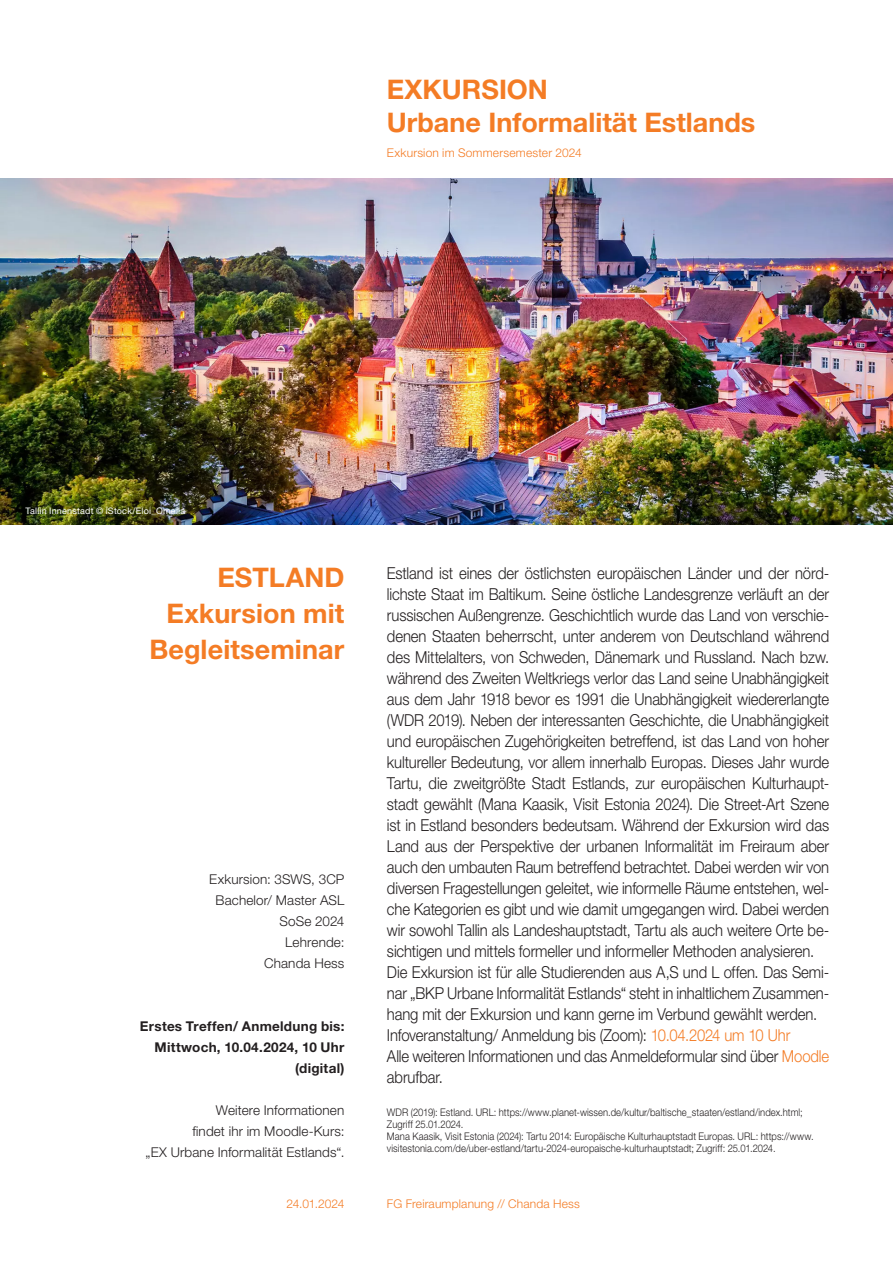
<style>
.page{position:relative;width:893px;height:1263px;background:#fff}
.page>*{position:absolute;margin:0;border:0;box-sizing:border-box;transform-origin:0 0}
.Untertitel{font:700 27px/32.4px "Helvetica Neue LT Std";color:#f47c25}
.Fließtext{font:300 16.5px/21px "Helvetica Neue LT Std";letter-spacing:-.01em;color:#231f20;text-align:justify;scale:.9 1}
.Infoleiste{font:300 13.5px "Helvetica Neue LT Std";letter-spacing:.01em;color:#231f20}
.Infoleiste-2{font:700 13.5px/21px "Helvetica Neue LT Std";letter-spacing:.02em;color:#231f20;text-align:right}
.t1{font:300 12px "Helvetica Neue LT Std";letter-spacing:.015em;color:#f47c25}
.Fließtext-2{font:300 10.5px/12px "Helvetica Neue LT Std";letter-spacing:.01em;color:#231f20;scale:.9 1}
.Bildbeschriftung-weiß{font:9px "Helvetica Neue LT Std";letter-spacing:.02em;color:#fff}
.s1{color:#f47c25}
</style>
<div class="page">
<img style="left:0;top:179px;width:893px;height:346px">
<h1 class="Untertitel" style="left:387px;top:73px;width:370px">EXKURSION<br>Urbane Informalität Estlands</h1>
<p class="t1" style="left:387px;top:145px;width:196px">Exkursion im Sommersemester 2024</p>
<p class="Bildbeschriftung-weiß" style="left:26px;top:505px;width:161px">Tallin Innenstadt © iStock/Eloi_Omella</p>
<p class="Untertitel" style="left:217px;top:560px;width:129px">ESTLAND</p>
<p class="Untertitel" style="left:149px;top:594px;width:197px;line-height:36px;text-align:right">Exkursion mit<br>Begleitseminar</p>
<p class="Infoleiste" style="left:209px;top:870px;width:137px">Exkursion: 3SWS, 3CP</p>
<p class="Infoleiste" style="left:216px;top:891px;width:130px">Bachelor/ Master ASL</p>
<p class="Infoleiste" style="left:279px;top:912px;width:67px">SoSe 2024</p>
<p class="Infoleiste" style="left:285px;top:933px;width:61px">Lehrende:</p>
<p class="Infoleiste" style="left:264px;top:954px;width:82px">Chanda Hess</p>
<p class="Infoleiste-2" style="left:140px;top:1015px;width:206px">Erstes Treffen/ Anmeldung bis:</p>
<p class="Infoleiste-2" style="left:155px;top:1036px;width:191px">Mittwoch, 10.04.2024, 10 Uhr (digital)</p>
<p class="Infoleiste" style="left:216px;top:1101px;width:130px">Weitere Informationen</p>
<p class="Infoleiste" style="left:193px;top:1122px;width:153px">findet ihr im Moodle-Kurs:</p>
<p class="Infoleiste" style="left:146px;top:1143px;width:200px">„EX Urbane Informalität Estlands“.</p>
<p class="Fließtext" style="left:387px;top:562px;width:493px">Estland ist eines der östlichsten europäischen Länder und der nörd&shy;lichste Staat im Baltikum. Seine östliche Landesgrenze verläuft an der russischen Außengrenze. Geschichtlich wurde das Land von verschie&shy;denen Staaten beherrscht, unter anderem von Deutschland während des Mittelalters, von Schweden, Dänemark und Russland. Nach bzw. während des Zweiten Weltkriegs verlor das Land seine Unabhängigkeit aus dem Jahr 1918 bevor es 1991 die Unabhängigkeit wiedererlangte (WDR 2019). Neben der interessanten Geschichte, die Unabhängigkeit und europäischen Zugehörigkeiten betreffend, ist das Land von hoher kultureller Bedeutung, vor allem innerhalb Europas. Dieses Jahr wurde Tartu, die zweitgrößte Stadt Estlands, zur europäischen Kulturhaupt&shy;stadt gewählt (Mana Kaasik, Visit Estonia 2024). Die Street-Art Szene ist in Estland besonders bedeutsam. Während der Exkursion wird das Land aus der Perspektive der urbanen Informalität im Freiraum aber auch den umbauten Raum betreffend betrachtet. Dabei werden wir von diversen Fragestellungen geleitet, wie informelle Räume entstehen, wel&shy;che Kategorien es gibt und wie damit umgegangen wird. Dabei werden wir sowohl Tallin als Landeshauptstadt, Tartu als auch weitere Orte be&shy;sichtigen und mittels formeller und informeller Methoden analysieren.</p>
<p class="Fließtext" style="left:387px;top:961px;width:493px">Die Exkursion ist für alle Studierenden aus A,S und L offen. Das Semi&shy;nar „BKP Urbane Informalität Estlands“ steht in inhaltlichem Zusammen&shy;hang mit der Exkursion und kann gerne im Verbund gewählt werden.</p>
<p class="Fließtext" style="left:387px;top:1024px;width:450px">Infoveranstaltung/ Anmeldung bis (Zoom): <span class="s1">10.04.2024 um 10 Uhr</span></p>
<p class="Fließtext" style="left:387px;top:1045px;width:493px">Alle weiteren Informationen und das Anmeldeformular sind über <span class="s1">Moodle </span>abrufbar.</p>
<p class="Fließtext-2" style="left:387px;top:1106px;width:464px">WDR (2019): Estland. URL: https://www.planet-wissen.de/kultur/baltische_staaten/estland/index.html;<br>Zugriff 25.01.2024.</p>
<p class="Fließtext-2" style="left:387px;top:1130px;width:476px">Mana Kaasik, Visit Estonia (2024): Tartu 2014: Europäische Kulturhauptstadt Europas. URL: https://www. visitestonia.com/de/uber-estland/tartu-2024-europaische-kulturhauptstadt; Zugriff: 25.01.2024.</p>
<p class="t1" style="left:286px;top:1196px;width:59px">24.01.2024</p>
<p class="t1" style="left:387px;top:1196px;width:195px">FG Freiraumplanung // Chanda Hess</p>
</div>
